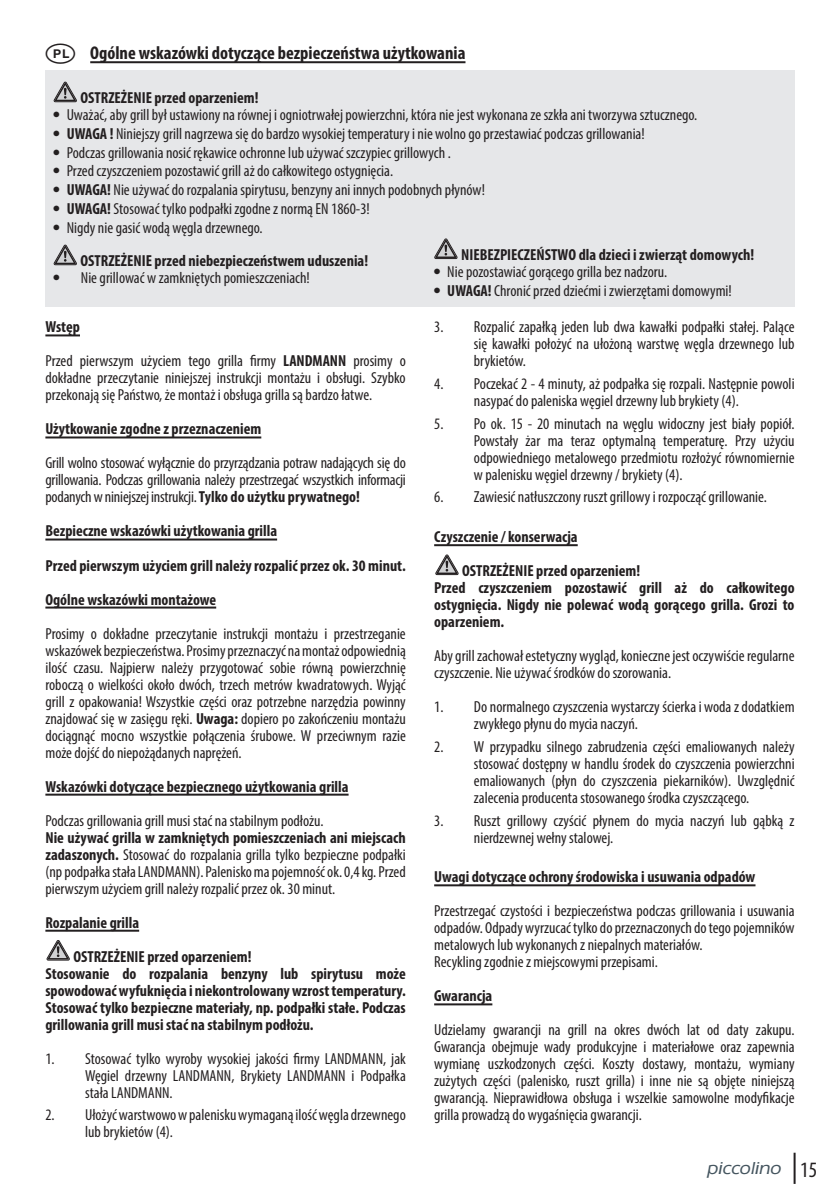
<style>
.page{position:relative;width:840px;height:1191px;background:#fff}
.page>*{position:absolute;margin:0;border:0;box-sizing:border-box;transform-origin:0 0}
.t1{font:700 condensed 18.4px "Myriad Pro";color:#231f20}
.t2{font:500 18px "Eras IT Cby BT";color:#45555f;scale:1.08 1}
.t3{font:condensed 16px/17px "Myriad Pro";color:#231f20}
.t4{font:700 condensed 16px/17px "Myriad Pro";color:#231f20}
.s1{font-family:"Frutiger";font-weight:300}
.s2{font-weight:700}
.s3{font-weight:400}
.s4{font-family:"Myriad Pro";font-weight:400;font-stretch:condensed;font-size:22px;color:#231f20}
</style>
<div class="page">
<hr style="left:793px;top:1152px;width:2px;height:31px;background:#231f20">
<div style="left:45px;top:70px;width:749px;height:236px;background:#e6e7e9"></div>
<hr style="left:90px;top:61px;width:375px;height:2px;background:#231f20">
<svg style="left:54px;top:82px;width:23px;height:20px"></svg>
<svg style="left:54px;top:245px;width:23px;height:20px"></svg>
<svg style="left:434px;top:238px;width:23px;height:21px"></svg>
<hr style="left:45px;top:334px;width:35px;height:2px;background:#231f20">
<hr style="left:45px;top:436px;width:216px;height:2px;background:#231f20">
<hr style="left:45px;top:538px;width:232px;height:2px;background:#231f20">
<hr style="left:45px;top:606px;width:171px;height:2px;background:#231f20">
<hr style="left:45px;top:793px;width:303px;height:2px;background:#231f20">
<hr style="left:45px;top:929px;width:94px;height:2px;background:#231f20">
<svg style="left:46px;top:940px;width:24px;height:20px"></svg>
<hr style="left:434px;top:544px;width:143px;height:2px;background:#231f20">
<hr style="left:434px;top:884px;width:321px;height:2px;background:#231f20">
<hr style="left:434px;top:1003px;width:58px;height:2px;background:#231f20">
<svg style="left:435px;top:554px;width:23px;height:21px"></svg>
<p class="t1" style="left:90px;top:42px;width:376px">Ogólne wskazówki dotyczące bezpieczeństwa użytkowania</p>
<p class="t4" style="left:80px;top:89px;width:179px">OSTRZEŻENIE przed oparzeniem!</p>
<p class="t3" style="left:52px;top:106px;width:646px"><span class="s1">•</span> Uważać, aby grill był ustawiony na równej i ogniotrwałej powierzchni, która nie jest wykonana ze szkła ani tworzywa sztucznego.</p>
<p class="t3" style="left:52px;top:125px;width:593px"><span class="s1">•</span> <span class="s2">UWAGA !</span> Niniejszy grill nagrzewa się do bardzo wysokiej temperatury i nie wolno go przestawiać podczas grillowania!</p>
<p class="t3" style="left:52px;top:144px;width:399px"><span class="s1">•</span> Podczas grillowania nosić rękawice ochronne lub używać szczypiec grillowych .</p>
<p class="t3" style="left:52px;top:162px;width:342px"><span class="s1">•</span> Przed czyszczeniem pozostawić grill aż do całkowitego ostygnięcia.</p>
<p class="t3" style="left:52px;top:181px;width:433px"><span class="s1">•</span> <span class="s2">UWAGA!</span> Nie używać do rozpalania spirytusu, benzyny ani innych podobnych płynów!</p>
<p class="t3" style="left:52px;top:200px;width:318px"><span class="s1">•</span> <span class="s2">UWAGA!</span> Stosować tylko podpałki zgodne z normą EN 1860-3!</p>
<p class="t4" style="left:80px;top:210px;width:289px;line-height:33.8px;text-indent:-28px"><span class="s1">•</span> <span class="s3">Nigdy nie gasić wodą węgla drzewnego.<br></span>OSTRZEŻENIE przed niebezpieczeństwem uduszenia!</p>
<p class="t3" style="left:52px;top:269px;width:259px"><span class="s1">•</span> Nie grillować w zamkniętych pomieszczeniach!</p>
<p class="t4" style="left:461px;top:246px;width:294px">NIEBEZPIECZEŃSTWO dla dzieci i zwierząt domowych!</p>
<p class="t3" style="left:433px;top:263px;width:235px"><span class="s1">•</span> Nie pozostawiać gorącego grilla bez nadzoru.</p>
<p class="t3" style="left:433px;top:282px;width:300px"><span class="s1">•</span> <span class="s2">UWAGA!</span> Chronić przed dziećmi i zwierzętami domowymi!</p>
<p class="t3" style="left:45px;top:310px;width:362px;line-height:34px"><span class="s2">Wstęp<br></span>Przed pierwszym użyciem tego grilla firmy <span class="s2">LANDMANN</span> prosimy o</p>
<p class="t3" style="left:45px;top:369px;width:361px">dokładne przeczytanie niniejszej instrukcji montażu i obsługi. Szybko przekonają się Państwo, że montaż i obsługa grilla są bardzo łatwe.</p>
<p class="t4" style="left:45px;top:420px;width:217px">Użytkowanie zgodne z przeznaczeniem</p>
<p class="t3" style="left:45px;top:454px;width:362px;text-align:justify">Grill wolno stosować wyłącznie do przyrządzania potraw nadających się do grillowania. Podczas grillowania należy przestrzegać wszystkich informacji podanych w niniejszej instrukcji. <span class="s2">Tylko do użytku prywatnego!</span></p>
<p class="t4" style="left:45px;top:514px;width:362px;line-height:34px">Bezpieczne wskazówki użytkowania grilla<br>Przed pierwszym użyciem grill należy rozpalić przez ok. 30 minut.<br>Ogólne wskazówki montażowe</p>
<p class="t3" style="left:45px;top:624px;width:362px;text-align:justify">Prosimy o dokładne przeczytanie instrukcji montażu i przestrzeganie wskazówek bezpieczeństwa. Prosimy przeznaczyć na montaż odpowiednią ilość czasu. Najpierw należy przygotować sobie równą powierzchnię roboczą o wielkości około dwóch, trzech metrów kwadratowych. Wyjąć grill z opakowania! Wszystkie części oraz potrzebne narzędzia powinny znajdować się w zasięgu ręki. <span class="s2">Uwaga:</span> dopiero po zakończeniu montażu dociągnąć mocno wszystkie połączenia śrubowe. W przeciwnym razie może dojść do niepożądanych naprężeń.</p>
<p class="t4" style="left:45px;top:777px;width:304px">Wskazówki dotyczące bezpiecznego użytkowania grilla</p>
<p class="t3" style="left:45px;top:811px;width:279px">Podczas grillowania grill musi stać na stabilnym podłożu.</p>
<p class="t3" style="left:45px;top:828px;width:362px;text-align:justify"><span class="s2">Nie używać grilla w zamkniętych pomieszczeniach ani miejscach zadaszonych.</span> Stosować do rozpalania grilla tylko bezpieczne podpałki (np podpałka stała LANDMANN). Palenisko ma pojemność ok. 0,4 kg. Przed pierwszym użyciem grill należy rozpalić przez ok. 30 minut.</p>
<p class="t4" style="left:73px;top:904px;width:179px;line-height:34.2px;text-indent:-28px">Rozpalanie grilla<br>OSTRZEŻENIE przed oparzeniem!</p>
<p class="t4" style="left:45px;top:964px;width:362px;text-align:justify">Stosowanie do rozpalania benzyny lub spirytusu może spowodować wyfuknięcia i niekontrolowany wzrost temperatury.<br>Stosować tylko bezpieczne materiały, np. podpałki stałe. Podczas grillowania grill musi stać na stabilnym podłożu.</p>
<p class="t3" style="left:85px;top:1049px;width:322px;text-align:justify;text-indent:-40px">1. Stosować tylko wyroby wysokiej jakości firmy LANDMANN, jak Węgiel drzewny LANDMANN, Brykiety LANDMANN i Podpałka stała LANDMANN.</p>
<p class="t3" style="left:85px;top:1106px;width:322px;text-indent:-40px">2. Ułożyć warstwowo w palenisku wymaganą ilość węgla drzewnego lub brykietów (4).</p>
<p class="t3" style="left:473px;top:318px;width:322px;text-align:justify;text-indent:-40px">3. Rozpalić zapałką jeden lub dwa kawałki podpałki stałej. Palące się kawałki położyć na ułożoną warstwę węgla drzewnego lub brykietów.</p>
<p class="t3" style="left:473px;top:375px;width:322px;text-indent:-40px">4. Poczekać 2 - 4 minuty, aż podpałka się rozpali. Następnie powoli nasypać do paleniska węgiel drzewny lub brykiety (4).</p>
<p class="t3" style="left:473px;top:415px;width:322px;text-align:justify;text-indent:-40px">5. Po ok. 15 - 20 minutach na węglu widoczny jest biały popiół.<br>Powstały żar ma teraz optymalną temperaturę. Przy użyciu odpowiedniego metalowego przedmiotu rozłożyć równomiernie w palenisku węgiel drzewny / brykiety (4).</p>
<p class="t3" style="left:434px;top:488px;width:334px">6. Zawiesić natłuszczony ruszt grillowy i rozpocząć grillowanie.</p>
<p class="t4" style="left:462px;top:519px;width:179px;line-height:34px;text-indent:-28px">Czyszczenie / konserwacja<br>OSTRZEŻENIE przed oparzeniem!</p>
<p class="t4" style="left:434px;top:579px;width:362px;text-align:justify">Przed czyszczeniem pozostawić grill aż do całkowitego ostygnięcia. Nigdy nie polewać wodą gorącego grilla. Grozi to oparzeniem.</p>
<p class="t3" style="left:434px;top:647px;width:362px">Aby grill zachował estetyczny wygląd, konieczne jest oczywiście regularne czyszczenie. Nie używać środków do szorowania.</p>
<p class="t3" style="left:473px;top:698px;width:322px;text-indent:-40px">1. Do normalnego czyszczenia wystarczy ścierka i woda z dodatkiem zwykłego płynu do mycia naczyń.</p>
<p class="t3" style="left:473px;top:738px;width:322px;text-align:justify;text-indent:-40px">2. W przypadku silnego zabrudzenia części emaliowanych należy stosować dostępny w handlu środek do czyszczenia powierzchni emaliowanych (płyn do czyszczenia piekarników). Uwzględnić zalecenia producenta stosowanego środka czyszczącego.</p>
<p class="t3" style="left:473px;top:811px;width:322px;text-indent:-40px">3. Ruszt grillowy czyścić płynem do mycia naczyń lub gąbką z nierdzewnej wełny stalowej.</p>
<p class="t4" style="left:434px;top:868px;width:322px">Uwagi dotyczące ochrony środowiska i usuwania odpadów</p>
<p class="t3" style="left:434px;top:902px;width:361px">Przestrzegać czystości i bezpieczeństwa podczas grillowania i usuwania odpadów. Odpady wyrzucać tylko do przeznaczonych do tego pojemników metalowych lub wykonanych z niepalnych materiałów.<br>Recykling zgodnie z miejscowymi przepisami.</p>
<p class="t4" style="left:434px;top:987px;width:60px">Gwarancja</p>
<p class="t3" style="left:434px;top:1021px;width:362px;text-align:justify">Udzielamy gwarancji na grill na okres dwóch lat od daty zakupu.<br>Gwarancja obejmuje wady produkcyjne i materiałowe oraz zapewnia wymianę uszkodzonych części. Koszty dostawy, montażu, wymiany zużytych części (palenisko, ruszt grilla) i inne nie są objęte niniejszą gwarancją. Nieprawidłowa obsługa i wszelkie samowolne modyfikacje grilla prowadzą do wygaśnięcia gwarancji.</p>
<p class="t2" style="left:706px;top:1157px;width:104px">piccolino <span class="s4">15</span></p>
</div>
